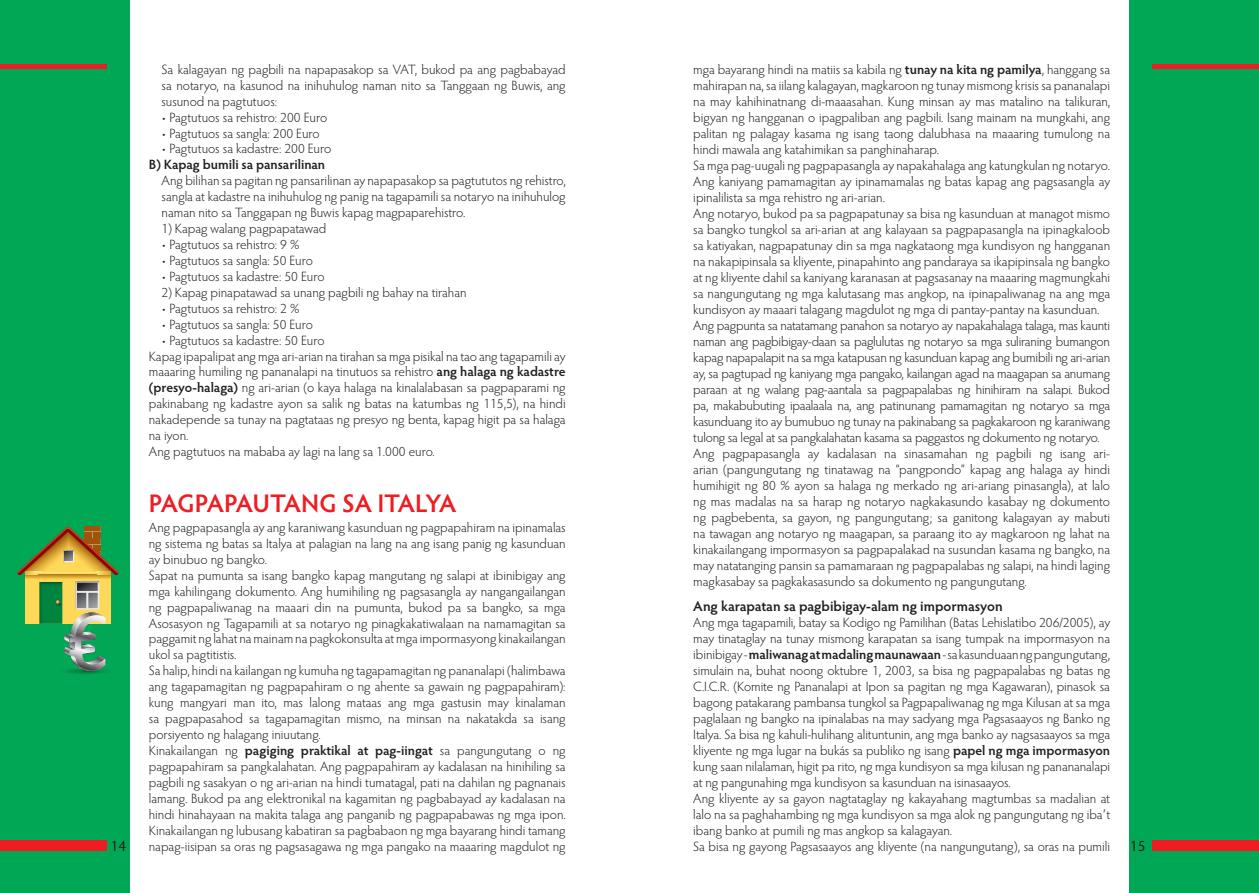
<style>
.page{position:relative;width:1259px;height:893px;background:#fff}
.page>*{position:absolute;margin:0;border:0;box-sizing:border-box;transform-origin:0 0}
.t1{font:600 25.5px "Hypatia Sans Pro";letter-spacing:-.015em;color:#ee1d23}
.t2{font:15px "Hypatia Sans Pro";color:#231f20}
.t3{font:600 14.25px "Hypatia Sans Pro";color:#231f20}
.t4{font:300 13.5px/16px "Hypatia Sans Pro";color:#231f20}
.t5{font:600 13.5px "Hypatia Sans Pro";color:#231f20}
.s1{font-weight:600}
</style>
<div class="page">
<div style="left:0;top:0;width:130px;height:893px;background:#00a855"></div>
<div style="left:1129px;top:0;width:130px;height:893px;background:#00a855"></div>
<div style="left:0;top:840px;width:106px;height:10px;background:#ee1d23"></div>
<hr style="left:0;top:64px;width:106px;height:4px;background:#ee1d23">
<div style="left:1152px;top:840px;width:107px;height:10px;background:#ee1d23"></div>
<hr style="left:1152px;top:64px;width:107px;height:4px;background:#ee1d23">
<svg style="left:17px;top:526px;width:102px;height:148px"></svg>
<p class="t4" style="left:693px;top:61px;width:418px">mga bayarang hindi na matiis sa kabila ng <span class="s1">tunay na kita ng pamilya</span>, hanggang sa mahirapan na, sa iilang kalagayan, magkaroon ng tunay mismong krisis sa pananalapi na may kahihinatnang di-maaasahan. Kung minsan ay mas matalino na talikuran, bigyan ng hangganan o ipagpaliban ang pagbili. Isang mainam na mungkahi, ang palitan ng palagay kasama ng isang taong dalubhasa na maaaring tumulong na hindi mawala ang katahimikan sa panghinaharap.<br>Sa mga pag-uugali ng pagpapasangla ay napakahalaga ang katungkulan ng notaryo.<br>Ang kaniyang pamamagitan ay ipinamamalas ng batas kapag ang pagsasangla ay ipinalilista sa mga rehistro ng ari-arian.<br>Ang notaryo, bukod pa sa pagpapatunay sa bisa ng kasunduan at managot mismo sa bangko tungkol sa ari-arian at ang kalayaan sa pagpapasangla na ipinagkaloob sa katiyakan, nagpapatunay din sa mga nagkataong mga kundisyon ng hangganan na nakapipinsala sa kliyente, pinapahinto ang pandaraya sa ikapipinsala ng bangko at ng kliyente dahil sa kaniyang karanasan at pagsasanay na maaaring magmungkahi sa nangungutang ng mga kalutasang mas angkop, na ipinapaliwanag na ang mga kundisyon ay maaari talagang magdulot ng mga di pantay-pantay na kasunduan.<br>Ang pagpunta sa natatamang panahon sa notaryo ay napakahalaga talaga, mas kaunti naman ang pagbibigay-daan sa paglulutas ng notaryo sa mga suliraning bumangon kapag napapalapit na sa mga katapusan ng kasunduan kapag ang bumibili ng ari-arian ay, sa pagtupad ng kaniyang mga pangako, kailangan agad na maagapan sa anumang paraan at ng walang pag-aantala sa pagpapalabas ng hinihiram na salapi. Bukod pa, makabubuting ipaalaala na, ang patinunang pamamagitan ng notaryo sa mga kasunduang ito ay bumubuo ng tunay na pakinabang sa pagkakaroon ng karaniwang tulong sa legal at sa pangkalahatan kasama sa paggastos ng dokumento ng notaryo.<br>Ang pagpapasangla ay kadalasan na sinasamahan ng pagbili ng isang ari&shy;arian (pangungutang ng tinatawag na “pangpondo” kapag ang halaga ay hindi humihigit ng 80 % ayon sa halaga ng merkado ng ari-ariang pinasangla), at lalo ng mas madalas na sa harap ng notaryo nagkakasundo kasabay ng dokumento ng pagbebenta, sa gayon, ng pangungutang; sa ganitong kalagayan ay mabuti na tawagan ang notaryo ng maagapan, sa paraang ito ay magkaroon ng lahat na kinakailangang impormasyon sa pagpapalakad na susundan kasama ng bangko, na may natatanging pansin sa pamamaraan ng pagpapalabas ng salapi, na hindi laging magkasabay sa pagkakasasundo sa dokumento ng pangungutang.</p>
<p class="t3" style="left:693px;top:596px;width:311px">Ang karapatan sa pagbibigay-alam ng impormasyon</p>
<p class="t4" style="left:693px;top:614px;width:418px">Ang mga tagapamili, batay sa Kodigo ng Pamilihan (Batas Lehislatibo 206/2005), ay may tinataglay na tunay mismong karapatan sa isang tumpak na impormasyon na ibinibigay - <span class="s1">maliwanag at madaling maunawaan</span> - sa kasunduaan ng pangungutang, simulain na, buhat noong oktubre 1, 2003, sa bisa ng pagpapalabas ng batas ng C.I.C.R. (Komite ng Pananalapi at Ipon sa pagitan ng mga Kagawaran), pinasok sa bagong patakarang pambansa tungkol sa Pagpapaliwanag ng mga Kilusan at sa mga paglalaan ng bangko na ipinalabas na may sadyang mga Pagsasaayos ng Banko ng Italya. Sa bisa ng kahuli-hulihang alituntunin, ang mga banko ay nagsasaayos sa mga kliyente ng mga lugar na bukás sa publiko ng isang <span class="s1">papel ng mga impormasyon </span>kung saan nilalaman, higit pa rito, ng mga kundisyon sa mga kilusan ng panananalapi at ng pangunahing mga kundisyon sa kasunduan na isinasaayos.<br>Ang kliyente ay sa gayon nagtataglay ng kakayahang magtumbas sa madalian at lalo na sa paghahambing ng mga kundisyon sa mga alok ng pangungutang ng iba’t ibang banko at pumili ng mas angkop sa kalagayan.<br>Sa bisa ng gayong Pagsasaayos ang kliyente (na nangungutang), sa oras na pumili</p>
<p class="t4" style="left:162px;top:61px;width:405px;text-align:justify">Sa kalagayan ng pagbili na napapasakop sa VAT, bukod pa ang pagbabayad sa notaryo, na kasunod na inihuhulog naman nito sa Tanggaan ng Buwis, ang susunod na pagtutuos:</p>
<p class="t4" style="left:162px;top:109px;width:167px">• Pagtutuos sa rehistro: 200 Euro</p>
<p class="t4" style="left:162px;top:125px;width:160px">• Pagtutuos sa sangla: 200 Euro</p>
<p class="t4" style="left:162px;top:141px;width:171px">• Pagtutuos sa kadastre: 200 Euro</p>
<p class="t5" style="left:149px;top:155px;width:178px">B) Kapag bumili sa pansarilinan</p>
<p class="t4" style="left:162px;top:172px;width:405px;text-align:justify">Ang bilihan sa pagitan ng pansarilinan ay napapasakop sa pagtututos ng rehistro, sangla at kadastre na inihuhulog ng panig na tagapamili sa notaryo na inihuhulog naman nito sa Tanggapan ng Buwis kapag magpaparehistro.</p>
<p class="t4" style="left:162px;top:220px;width:166px">1) Kapag walang pagpapatawad</p>
<p class="t4" style="left:162px;top:236px;width:139px">• Pagtutuos sa rehistro: 9 %</p>
<p class="t4" style="left:162px;top:252px;width:153px">• Pagtutuos sa sangla: 50 Euro</p>
<p class="t4" style="left:162px;top:268px;width:164px">• Pagtutuos sa kadastre: 50 Euro</p>
<p class="t4" style="left:162px;top:284px;width:306px">2) Kapag pinapatawad sa unang pagbili ng bahay na tirahan</p>
<p class="t4" style="left:162px;top:300px;width:139px">• Pagtutuos sa rehistro: 2 %</p>
<p class="t4" style="left:162px;top:316px;width:153px">• Pagtutuos sa sangla: 50 Euro</p>
<p class="t4" style="left:149px;top:332px;width:418px;text-indent:13px">• Pagtutuos sa kadastre: 50 Euro<br>Kapag ipapalipat ang mga ari-arian na tirahan sa mga pisikal na tao ang tagapamili ay maaaring humiling ng pananalapi na tinutuos sa rehistro <span class="s1">ang halaga ng kadastre (presyo-halaga)</span> ng ari-arian (o kaya halaga na kinalalabasan sa pagpaparami ng pakinabang ng kadastre ayon sa salik ng batas na katumbas ng 115,5), na hindi nakadepende sa tunay na pagtataas ng presyo ng benta, kapag higit pa sa halaga na iyon.<br>Ang pagtutuos na mababa ay lagi na lang sa 1.000 euro.</p>
<h1 class="t1" style="left:149px;top:485px;width:309px">PAGPAPAUTANG SA ITALYA</h1>
<p class="t4" style="left:149px;top:519px;width:418px">Ang pagpapasangla ay ang karaniwang kasunduan ng pagpapahiram na ipinamalas ng sistema ng batas sa Italya at palagian na lang na ang isang panig ng kasunduan ay binubuo ng bangko.<br>Sapat na pumunta sa isang bangko kapag mangutang ng salapi at ibinibigay ang mga kahilingang dokumento. Ang humihiling ng pagsasangla ay nangangailangan ng pagpapaliwanag na maaari din na pumunta, bukod pa sa bangko, sa mga Asosasyon ng Tagapamili at sa notaryo ng pinagkakatiwalaan na namamagitan sa paggamit ng lahat na mainam na pagkokonsulta at mga impormasyong kinakailangan ukol sa pagtitistis.<br>Sa halip, hindi na kailangan ng kumuha ng tagapamagitan ng pananalapi (halimbawa ang tagapamagitan ng pagpapahiram o ng ahente sa gawain ng pagpapahiram): kung mangyari man ito, mas lalong mataas ang mga gastusin may kinalaman sa pagpapasahod sa tagapamagitan mismo, na minsan na nakatakda sa isang porsiyento ng halagang iniuutang.<br>Kinakailangan ng <span class="s1">pagiging praktikal at pag-iingat</span> sa pangungutang o ng pagpapahiram sa pangkalahatan. Ang pagpapahiram ay kadalasan na hinihiling sa pagbili ng sasakyan o ng ari-arian na hindi tumatagal, pati na dahilan ng pagnanais lamang. Bukod pa ang elektronikal na kagamitan ng pagbabayad ay kadalasan na hindi hinahayaan na makita talaga ang panganib ng pagpapabawas ng mga ipon.<br>Kinakailangan ng lubusang kabatiran sa pagbabaon ng mga bayarang hindi tamang napag-iisipan sa oras ng pagsasagawa ng mga pangako na maaaring magdulot ng</p>
<p class="t2" style="left:111px;top:836px;width:17px">14</p>
<p class="t2" style="left:1130px;top:836px;width:17px">15</p>
</div>
